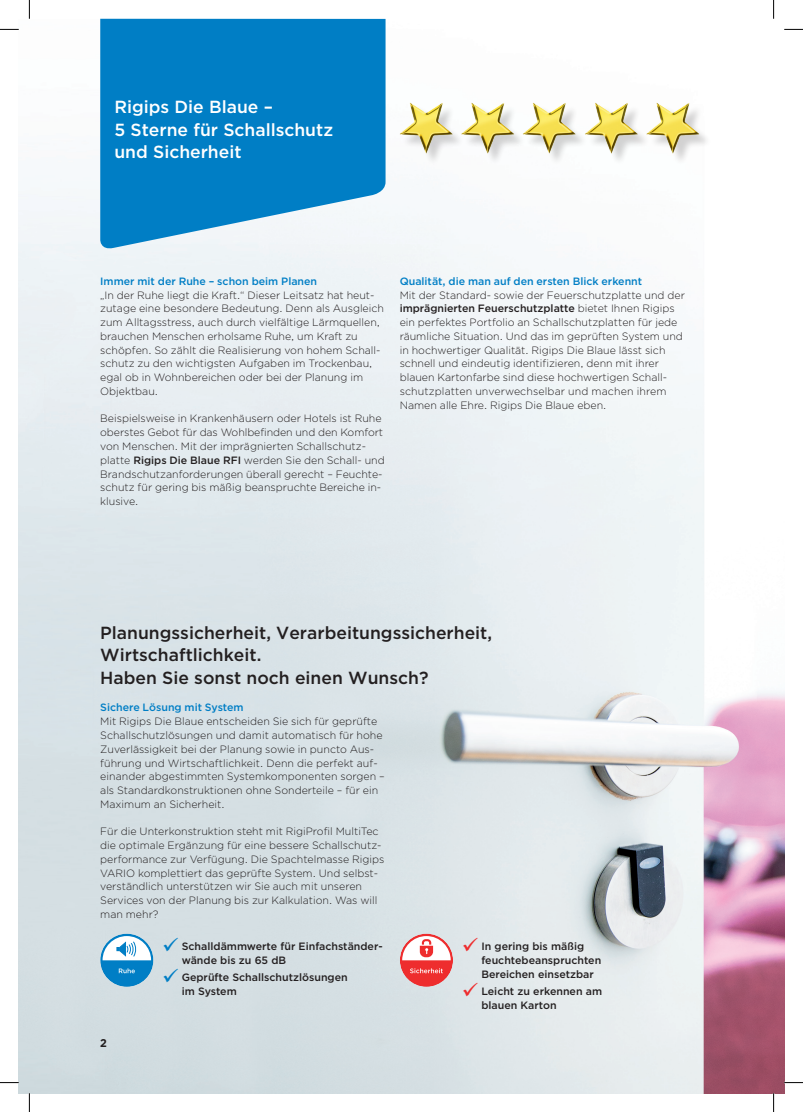
<style>
.page{position:relative;width:803px;height:1112px;background:#fff}
.page>*{position:absolute;margin:0;border:0;box-sizing:border-box;transform-origin:0 0}
.t1{font:500 17.5px/22.5px "Gotham";color:#231f20}
.t2{font:500 17.5px/22.5px "Gotham";color:#fff}
.t3{font:700 11.25px "Gotham";color:#231f20}
.t4{font:300 10.62px/13.8px "Gotham";color:#231f20}
.t5{font:500 10.62px/13.8px "Gotham";color:#231f20}
.t6{font:500 10.62px "Gotham";color:#007ec5}
.s1{font-weight:500}
.s2{color:#007ec5}
.s3{color:#ee2d2e}
</style>
<div class="page">
<img style="left:19px;top:19px;width:765px;height:1073px">
<svg style="left:100px;top:19px;width:285px;height:231px;background:#1e8ccb"></svg>
<div style="left:402px;top:105px;width:310px;height:61px;background:#fdfefe"></div>
<img style="left:395px;top:92px;width:308px;height:72px">
<img style="left:757px;top:19px;width:27px;height:502px">
<div style="left:100px;top:933px;width:53px;height:53px;background:#007ec5;border-radius:50%"></div>
<svg style="left:119px;top:968px;width:16px;height:5px"></svg>
<svg style="left:103px;top:935px;width:48px;height:25px"></svg>
<div style="left:400px;top:933px;width:53px;height:53px;background:#ee2d2e;border-radius:50%"></div>
<svg style="left:410px;top:968px;width:33px;height:5px"></svg>
<svg style="left:402px;top:935px;width:49px;height:25px"></svg>
<svg style="left:0;top:29px;width:19px;height:1px"></svg>
<svg style="left:784px;top:29px;width:19px;height:1px"></svg>
<svg style="left:0;top:1081px;width:19px;height:2px"></svg>
<svg style="left:784px;top:1081px;width:19px;height:2px"></svg>
<svg style="left:29px;top:0;width:1px;height:19px"></svg>
<svg style="left:29px;top:1092px;width:1px;height:19px"></svg>
<svg style="left:773px;top:0;width:1px;height:19px"></svg>
<svg style="left:773px;top:1092px;width:1px;height:19px"></svg>
<h1 class="t2" style="left:114px;top:95px;width:220px">Rigips Die Blaue –<br>5 Sterne für Schallschutz und Sicherheit</h1>
<p class="t6" style="left:100px;top:274px;width:218px">Immer mit der Ruhe – schon beim Planen</p>
<p class="t4" style="left:100px;top:287px;width:285px">„In der Ruhe liegt die Kraft.“ Dieser Leitsatz hat heut&shy;zutage eine besondere Bedeutung. Denn als Ausgleich zum Alltagsstress, auch durch vielfältige Lärmquellen, brauchen Menschen erholsame Ruhe, um Kraft zu schöpfen. So zählt die Realisierung von hohem Schall&shy;schutz zu den wichtigsten Aufgaben im Trockenbau, egal ob in Wohnbereichen oder bei der Planung im Objektbau.</p>
<p class="t4" style="left:100px;top:411px;width:286px">Beispielsweise in Krankenhäusern oder Hotels ist Ruhe oberstes Gebot für das Wohlbefinden und den Komfort von Menschen. Mit der imprägnierten Schallschutz&shy;platte <span class="s1">Rigips Die Blaue RFI</span> werden Sie den Schall- und Brandschutzanforderungen überall gerecht – Feuchte&shy;schutz für gering bis mäßig beanspruchte Bereiche in&shy;klusive.</p>
<p class="t6" style="left:400px;top:274px;width:244px">Qualität, die man auf den ersten Blick erkennt</p>
<p class="t4" style="left:400px;top:287px;width:287px">Mit der Standard- sowie der Feuerschutzplatte und der <span class="s1">imprägnierten Feuerschutzplatte</span> bietet Ihnen Rigips ein perfektes Portfolio an Schallschutzplatten für jede räumliche Situation. Und das im geprüften System und in hochwertiger Qualität. Rigips Die Blaue lässt sich schnell und eindeutig identifizieren, denn mit ihrer blauen Kartonfarbe sind diese hochwertigen Schall&shy;schutzplatten unverwechselbar und machen ihrem Namen alle Ehre. Rigips Die Blaue eben.</p>
<h1 class="t1" style="left:100px;top:621px;width:393px">Planungssicherheit, Verarbeitungssicherheit,<br>Wirtschaftlichkeit.<br>Haben Sie sonst noch einen Wunsch?</h1>
<p class="t6" style="left:100px;top:700px;width:145px">Sichere Lösung mit System</p>
<p class="t4" style="left:100px;top:714px;width:286px">Mit Rigips Die Blaue entscheiden Sie sich für geprüfte Schallschutzlösungen und damit automatisch für hohe Zuverlässigkeit bei der Planung sowie in puncto Aus&shy;führung und Wirtschaftlichkeit. Denn die perfekt auf&shy;einander abgestimmten Systemkomponenten sorgen – als Standardkonstruktionen ohne Sonderteile – für ein Maximum an Sicherheit.</p>
<p class="t4" style="left:100px;top:824px;width:286px">Für die Unterkonstruktion steht mit RigiProfil MultiTec die optimale Ergänzung für eine bessere Schallschutz&shy;performance zur Verfügung. Die Spachtelmasse Rigips VARIO komplettiert das geprüfte System. Und selbst&shy;verständlich unterstützen wir Sie auch mit unseren Services von der Planung bis zur Kalkulation. Was will man mehr?</p>
<p class="t3" style="left:100px;top:1034px;width:8px">2</p>
<p class="t5" style="left:182px;top:939px;width:202px;text-indent:-20px"><span class="s2">✓</span> Schalldämmwerte für Einfachständer&shy;wände bis zu 65 dB</p>
<p class="t5" style="left:182px;top:970px;width:167px;text-indent:-20px"><span class="s2">✓</span> Geprüfte Schallschutzlösungen im System</p>
<p class="t5" style="left:481px;top:939px;width:121px;text-indent:-20px"><span class="s3">✓</span> In gering bis mäßig feuchtebeanspruchten<br>Bereichen einsetzbar</p>
<p class="t5" style="left:481px;top:983px;width:122px;text-indent:-20px"><span class="s3">✓</span> Leicht zu erkennen am blauen Karton</p>
</div>
